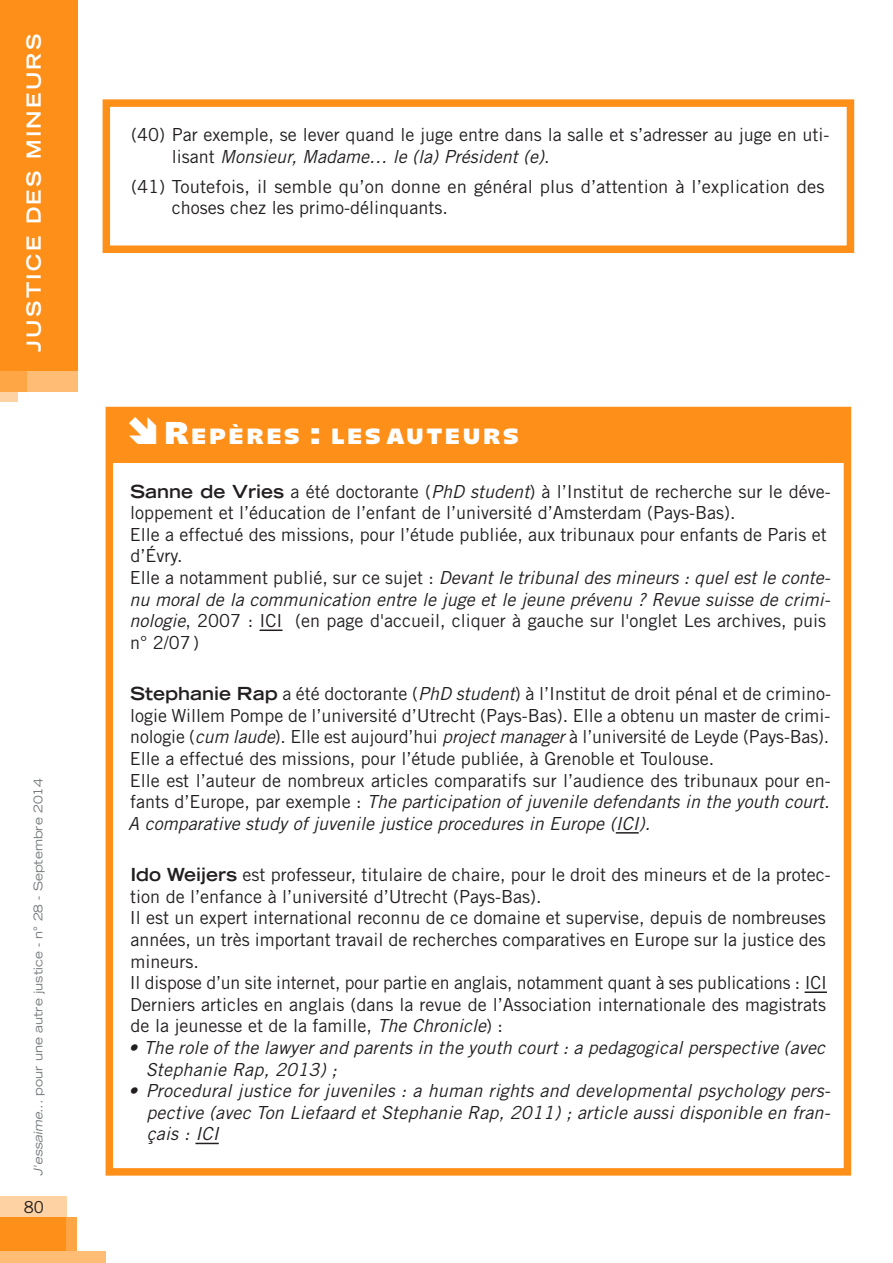
<style>
.page{position:relative;width:893px;height:1263px;background:#fff}
.page>*{position:absolute;margin:0;border:0;box-sizing:border-box;transform-origin:0 0}
.t1{font:22.05px "Majoris";letter-spacing:.13em;color:#fff}
.t2{font:700 expanded 19.5px "Trade Gothic LT Std";letter-spacing:.12em;color:#fff}
.t3{font:18px/21.6px "Trade Gothic LT Std";color:#231f20}
.t4{font:italic 18px/21.6px "Trade Gothic LT Std";letter-spacing:.01em;color:#231f20}
.t5{font:16.5px "Trade Gothic LT Std";color:#231f20}
.t6{font:expanded 12px "Trade Gothic LT Std";color:#73787c}
.s1{font-style:italic}
.s2{font-size:31.5px}
.s3{font-weight:700;font-stretch:expanded}
</style>
<div class="page">
<div style="left:0;top:124px;width:17px;height:278px;background:#fed2a3"></div>
<div style="left:0;top:91px;width:77px;height:300px;background:#febc74"></div>
<div style="left:0;top:91px;width:27px;height:300px;background:#fea546"></div>
<div style="left:0;top:0;width:77px;height:371px;background:#fe8f18"></div>
<div style="left:0;top:1196px;width:67px;height:67px;background:#fed2a3"></div>
<div style="left:0;top:1217px;width:67px;height:46px;background:#fe8f18"></div>
<div style="left:67px;top:1217px;width:10px;height:46px;background:#fea546"></div>
<div style="left:0;top:1252px;width:106px;height:11px;background:#febc74"></div>
<hr style="left:260px;top:629px;width:22px;height:2px;background:#231f20">
<hr style="left:616px;top:832px;width:23px;height:2px;background:#231f20">
<hr style="left:805px;top:991px;width:22px;height:2px;background:#231f20">
<svg style="left:195px;top:1143px;width:24px;height:1px"></svg>
<div style="left:106px;top:407px;width:745px;height:768px;border:8px solid #fe8f18"></div>
<div style="left:103px;top:99px;width:751px;height:154px;border:8px solid #fe8f18"></div>
<div style="left:107px;top:407px;width:743px;height:56px;background:#fe8f18"></div>
<p class="t2" style="left:21px;top:352px;width:320px;rotate:-90deg">JUSTICE DES MINEURS</p>
<p class="t6" style="left:30px;top:1176px;width:399px;rotate:-90deg"><span class="s1">J'essaime...</span> pour une autre justice - n° 28 - Septembre 2014</p>
<p class="t5" style="left:24px;top:1197px;width:22px">80</p>
<p class="t3" style="left:172px;top:124px;width:659px;text-indent:-41px">(40) Par exemple, se lever quand le juge entre dans la salle et s’adresser au juge en uti&shy;lisant <span class="s1">Monsieur, Madame… le (la) Président (e)</span>.</p>
<p class="t3" style="left:172px;top:175px;width:654px;text-indent:-41px">(41) Toutefois, il semble qu’on donne en général plus d’attention à l’explication des choses chez les primo-délinquants.</p>
<p class="t1" style="left:126px;top:423px;width:394px">➔<span class="s2">R</span>EPÈRES <span class="s2">:</span> LES AUTEURS</p>
<p class="t1" style="left:127px;top:430px;width:408px">➔<span class="s2">R</span>EPÈRES <span class="s2">:</span> LES AUTEURS</p>
<p class="t3" style="left:129px;top:480px;width:703px"><span class="s3">Sanne de Vries</span> a été doctorante (<span class="s1">PhD student</span>) à l’Institut de recherche sur le déve&shy;loppement et l’éducation de l’enfant de l’université d’Amsterdam (Pays-Bas).<br>Elle a effectué des missions, pour l’étude publiée, aux tribunaux pour enfants de Paris et d’Évry.<br>Elle a notamment publié, sur ce sujet : <span class="s1">Devant le tribunal des mineurs : quel est le conte&shy;nu moral de la communication entre le juge et le jeune prévenu ? Revue suisse de crimi&shy;nologie</span>, 2007 : ICI (en page d'accueil, cliquer à gauche sur l'onglet Les archives, puis n° 2/07)</p>
<p class="t3" style="left:128px;top:683px;width:704px"><span class="s3">Stephanie Rap</span> a été doctorante (<span class="s1">PhD student</span>) à l’Institut de droit pénal et de crimino&shy;logie Willem Pompe de l’université d’Utrecht (Pays-Bas). Elle a obtenu un master de crimi&shy;nologie (<span class="s1">cum laude</span>). Elle est aujourd’hui <span class="s1">project manager</span> à l’université de Leyde (Pays-Bas).<br>Elle a effectué des missions, pour l’étude publiée, à Grenoble et Toulouse.<br>Elle est l’auteur de nombreux articles comparatifs sur l’audience des tribunaux pour en&shy;fants d’Europe, par exemple : <span class="s1">The participation of juvenile defendants in the youth court.<br>A comparative study of juvenile justice procedures in Europe (ICI).</span></p>
<p class="t3" style="left:130px;top:864px;width:702px"><span class="s3">Ido Weijers</span> est professeur, titulaire de chaire, pour le droit des mineurs et de la protec&shy;tion de l’enfance à l’université d’Utrecht (Pays-Bas).<br>Il est un expert international reconnu de ce domaine et supervise, depuis de nombreuses années, un très important travail de recherches comparatives en Europe sur la justice des mineurs.<br>Il dispose d’un site internet, pour partie en anglais, notamment quant à ses publications : ICI Derniers articles en anglais (dans la revue de l’Association internationale des magistrats de la jeunesse et de la famille, <span class="s1">The Chronicle</span>) :</p>
<p class="t4" style="left:146px;top:1037px;width:681px;text-indent:-17px">• The role of the lawyer and parents in the youth court : a pedagogical perspective (avec<br>Stephanie Rap, 2013) ;</p>
<p class="t4" style="left:146px;top:1080px;width:685px;text-align:justify;text-indent:-18px">• Procedural justice for juveniles : a human rights and developmental psychology pers&shy;pective (avec Ton Liefaard et Stephanie Rap, 2011) ; article aussi disponible en fran&shy;çais : ICI</p>
</div>
